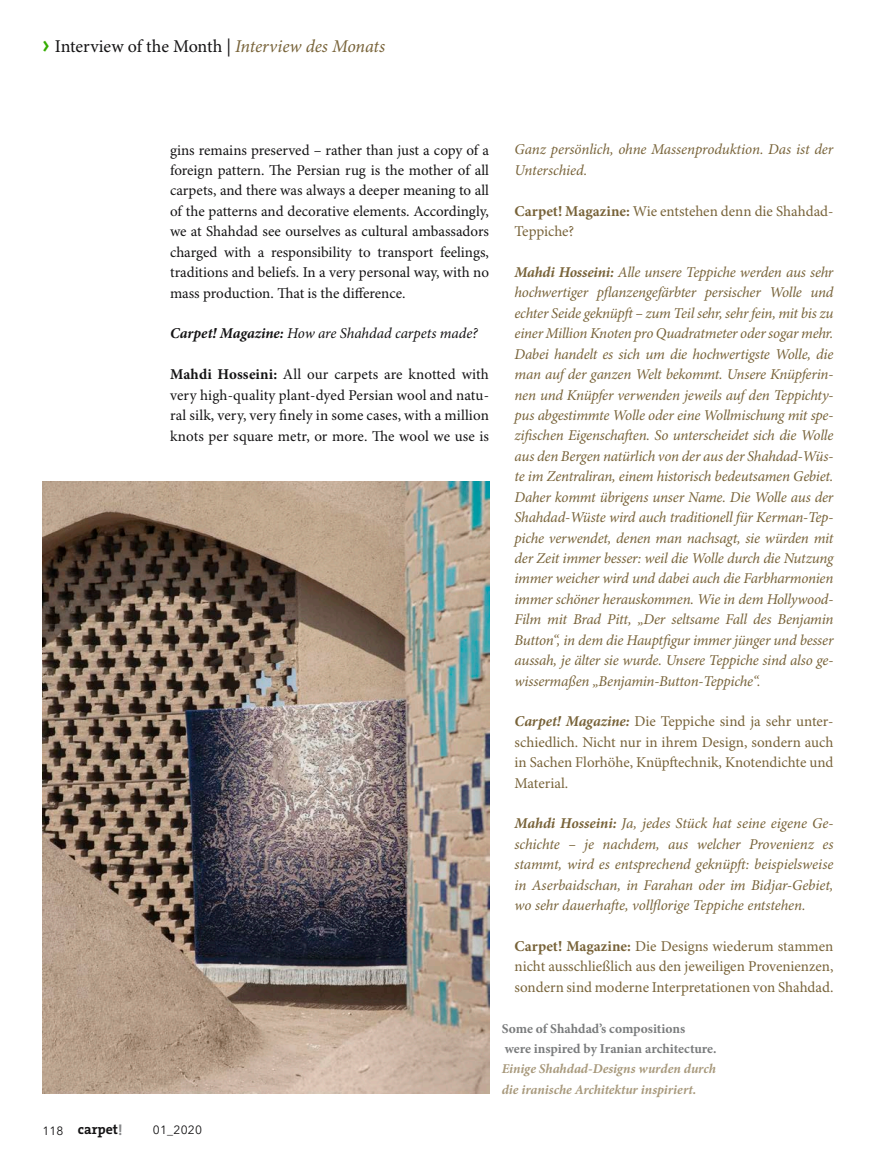
<style>
.page{position:relative;width:893px;height:1170px;background:#fff}
.page>*{position:absolute;margin:0;border:0;box-sizing:border-box;transform-origin:0 0}
.t1{font:18px "Minion Pro";letter-spacing:-.005em;color:#141314}
.t2{font:italic 15px/20.4px "Minion Pro";letter-spacing:-.01em;color:#786339;text-align:justify}
.t3{font:15px/20.4px "Minion Pro";color:#141314;text-align:justify}
.t4{font:15px/20.4px "Minion Pro";letter-spacing:-.005em;color:#786339;text-align:justify}
.t5{font:italic 15px "Minion Pro";letter-spacing:-.005em;color:#141314}
.t6{font:700 13.95px "The Serif";color:#141314}
.t7{font:italic 700 13.5px/20.4px "Minion Pro";letter-spacing:-.005em;color:#a8997c}
.t8{font:700 13.5px/20.4px "Minion Pro";letter-spacing:-.005em;color:#7a7c7d}
.t9{font:12px "Avenir Next";letter-spacing:.02em;color:#141314}
.s1{font-family:"Avenir Next";font-weight:600;font-size:24px;color:#34ac00}
.s2{font-style:italic;color:#786339}
.s3{font-weight:700}
.s4{font-family:"Avenir Next";font-weight:400;font-size:12px}
.s5{font-size:14.7px;color:#868789}
.s6{font-weight:700;font-style:italic}
</style>
<div class="page">
<img style="left:43px;top:481px;width:446px;height:612px">
<p class="t1" style="left:43px;top:36px;width:344px"><span class="s1">›</span> Interview of the Month | <span class="s2">Interview des Monats</span></p>
<p class="t3" style="left:170px;top:140px;width:320px">gins remains preserved – rather than just a copy of a foreign pattern. The Persian rug is the mother of all carpets, and there was always a deeper meaning to all of the patterns and decorative elements. Accordingly, we at Shahdad see ourselves as cultural ambassadors charged with a responsibility to transport feelings, traditions and beliefs. In a very personal way, with no mass production. That is the difference.</p>
<p class="t5" style="left:170px;top:324px;width:309px"><span class="s3">Carpet! Magazine:</span> How are Shahdad carpets made?</p>
<p class="t3" style="left:170px;top:365px;width:320px"><span class="s3">Mahdi Hosseini:</span> All our carpets are knotted with very high-quality plant-dyed Persian wool and natu&shy;ral silk, very, very finely in some cases, with a million knots per square metr, or more. The wool we use is</p>
<p class="t6" style="left:43px;top:1117px;width:82px"><span class="s4">118</span> carpet<span class="s5">!</span></p>
<p class="t9" style="left:153px;top:1122px;width:51px">01_2020</p>
<p class="t2" style="left:514px;top:140px;width:320px">Ganz persönlich, ohne Massenproduktion. Das ist der<br>Unterschied.</p>
<p class="t4" style="left:514px;top:201px;width:320px"><span class="s3">Carpet! Magazine:</span> Wie entstehen denn die Shahdad-<br>Teppiche?</p>
<p class="t2" style="left:514px;top:262px;width:320px"><span class="s3">Mahdi Hosseini:</span> Alle unsere Teppiche werden aus sehr hochwertiger pflanzengefärbter persischer Wolle und echter Seide geknüpft – zum Teil sehr, sehr fein, mit bis zu einer Million Knoten pro Quadratmeter oder sogar mehr.<br>Dabei handelt es sich um die hochwertigste Wolle, die man auf der ganzen Welt bekommt. Unsere Knüpferin&shy;nen und Knüpfer verwenden jeweils auf den Teppichty&shy;pus abgestimmte Wolle oder eine Wollmischung mit spe&shy;zifischen Eigenschaften. So unterscheidet sich die Wolle aus den Bergen natürlich von der aus der Shahdad-Wüs&shy;te im Zentraliran, einem historisch bedeutsamen Gebiet.<br>Daher kommt übrigens unser Name. Die Wolle aus der Shahdad-Wüste wird auch traditionell für Kerman-Tep&shy;piche verwendet, denen man nachsagt, sie würden mit der Zeit immer besser: weil die Wolle durch die Nutzung immer weicher wird und dabei auch die Farbharmonien immer schöner herauskommen. Wie in dem Hollywood-Film mit Brad Pitt, „Der seltsame Fall des Benjamin Button“, in dem die Hauptfigur immer jünger und besser aussah, je älter sie wurde. Unsere Teppiche sind also ge&shy;wissermaßen „Benjamin-Button-Teppiche“.</p>
<p class="t4" style="left:514px;top:712px;width:320px"><span class="s6">Carpet! Magazine:</span> Die Teppiche sind ja sehr unter&shy;schiedlich. Nicht nur in ihrem Design, sondern auch in Sachen Florhöhe, Knüpftechnik, Knotendichte und Material.</p>
<p class="t2" style="left:514px;top:814px;width:320px"><span class="s3">Mahdi Hosseini:</span> Ja, jedes Stück hat seine eigene Ge&shy;schichte – je nachdem, aus welcher Provenienz es stammt, wird es entsprechend geknüpft: beispielsweise in Aserbaidschan, in Farahan oder im Bidjar-Gebiet, wo sehr dauerhafte, vollflorige Teppiche entstehen.</p>
<p class="t4" style="left:514px;top:936px;width:320px"><span class="s3">Carpet! Magazine:</span> Die Designs wiederum stammen nicht ausschließlich aus den jeweiligen Provenienzen, sondern sind moderne Interpretationen von Shahdad.</p>
<p class="t8" style="left:502px;top:1017px;width:216px">Some of Shahdad’s compositions<br>were inspired by Iranian architecture.</p>
<p class="t7" style="left:502px;top:1058px;width:216px">Einige Shahdad-Designs wurden durch die iranische Architektur inspiriert.</p>
</div>
